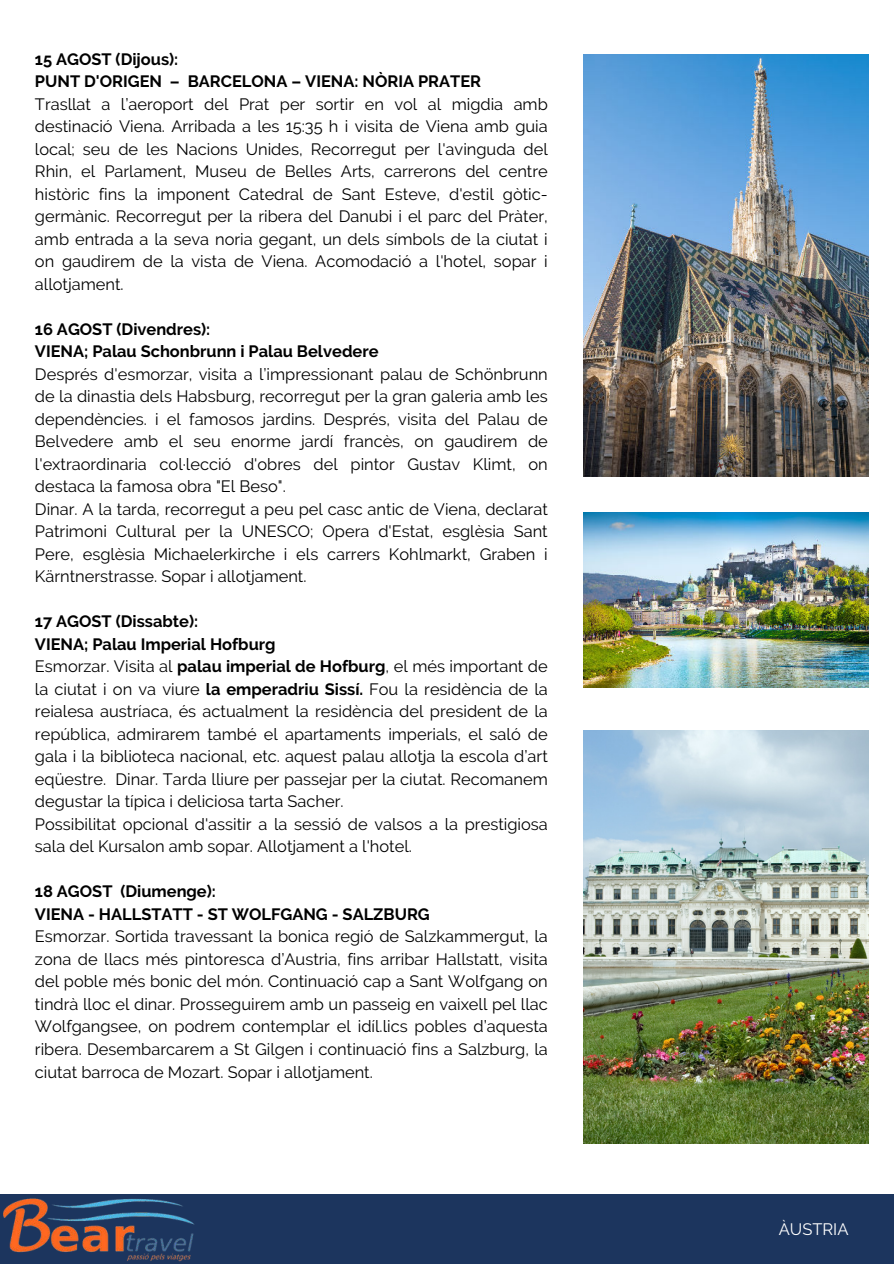
<style>
.page{position:relative;width:894px;height:1264px;background:#fff}
.page>*{position:absolute;margin:0;border:0;box-sizing:border-box;transform-origin:0 0}
.t1{font:16.5px "Raleway";color:#fff}
.t2{font:16.35px/22.5px "Raleway";color:#000;text-align:justify}
.t3{font:700 16.35px/22.5px "Raleway";color:#000}
.s1{font-weight:700}
</style>
<div class="page">
<div style="left:0;top:1193px;width:893px;height:70px;background:#1c355e"></div>
<img style="left:583px;top:730px;width:284px;height:413px">
<img style="left:583px;top:512px;width:284px;height:175px">
<img style="left:583px;top:54px;width:284px;height:422px">
<img style="left:0;top:1193px;width:201px;height:69px">
<p class="t3" style="left:35px;top:48px;width:447px">15 AGOST (Dijous):<br>PUNT D'ORIGEN – BARCELONA – VIENA: NÒRIA PRATER</p>
<p class="t2" style="left:35px;top:92px;width:514px">Trasllat a l’aeroport del Prat per sortir en vol al migdia amb destinació Viena. Arribada a les 15:35 h i visita de Viena amb guia local; seu de les Nacions Unides, Recorregut per l'avinguda del Rhin, el Parlament, Museu de Belles Arts, carrerons del centre històric fins la imponent Catedral de Sant Esteve, d'estil gòtic&shy;germànic. Recorregut per la ribera del Danubi i el parc del Pràter, amb entrada a la seva noria gegant, un dels símbols de la ciutat i on gaudirem de la vista de Viena. Acomodació a l'hotel, sopar i allotjament.</p>
<p class="t3" style="left:35px;top:318px;width:345px">16 AGOST (Divendres):<br>VIENA; Palau Schonbrunn i Palau Belvedere</p>
<p class="t2" style="left:35px;top:362px;width:514px;text-align:left">Després d'esmorzar, visita a l’impressionant palau de Schönbrunn de la dinastia dels Habsburg, recorregut per la gran galeria amb les dependències. i el famosos jardins. Després, visita del Palau de Belvedere amb el seu enorme jardí francès, on gaudirem de l'extraordinaria col·lecció d'obres del pintor Gustav Klimt, on destaca la famosa obra "El Beso".<br>Dinar. A la tarda, recorregut a peu pel casc antic de Viena, declarat Patrimoni Cultural per la UNESCO; Opera d'Estat, esglèsia Sant Pere, esglèsia Michaelerkirche i els carrers Kohlmarkt, Graben i Kärntnerstrasse. Sopar i allotjament.</p>
<p class="t2" style="left:35px;top:610px;width:514px;text-align:left"><span class="s1">17 AGOST (Dissabte):<br>VIENA; Palau Imperial Hofburg<br></span>Esmorzar. Visita al <span class="s1">palau imperial de Hofburg</span>, el més important de la ciutat i on va viure <span class="s1">la emperadriu Sissí.</span> Fou la residència de la reialesa austríaca, és actualment la residència del president de la república, admirarem també el apartaments imperials, el saló de gala i la biblioteca nacional, etc. aquest palau allotja la escola d’art eqüestre. Dinar. Tarda lliure per passejar per la ciutat. Recomanem degustar la típica i deliciosa tarta Sacher.<br>Possibilitat opcional d'assitir a la sessió de valsos a la prestigiosa sala del Kursalon amb sopar. Allotjament a l'hotel.</p>
<p class="t3" style="left:35px;top:880px;width:396px">18 AGOST (Diumenge):<br>VIENA - HALLSTATT - ST WOLFGANG - SALZBURG</p>
<p class="t2" style="left:35px;top:925px;width:514px">Esmorzar. Sortida travessant la bonica regió de Salzkammergut, la zona de llacs més pintoresca d’Austria, fins arribar Hallstatt, visita del poble més bonic del món. Continuació cap a Sant Wolfgang on tindrà lloc el dinar. Prosseguirem amb un passeig en vaixell pel llac Wolfgangsee, on podrem contemplar el idíl.lics pobles d’aquesta ribera. Desembarcarem a St Gilgen i continuació fins a Salzburg, la ciutat barroca de Mozart. Sopar i allotjament.</p>
<p class="t1" style="left:778px;top:1219px;width:71px">ÀUSTRIA</p>
</div>
